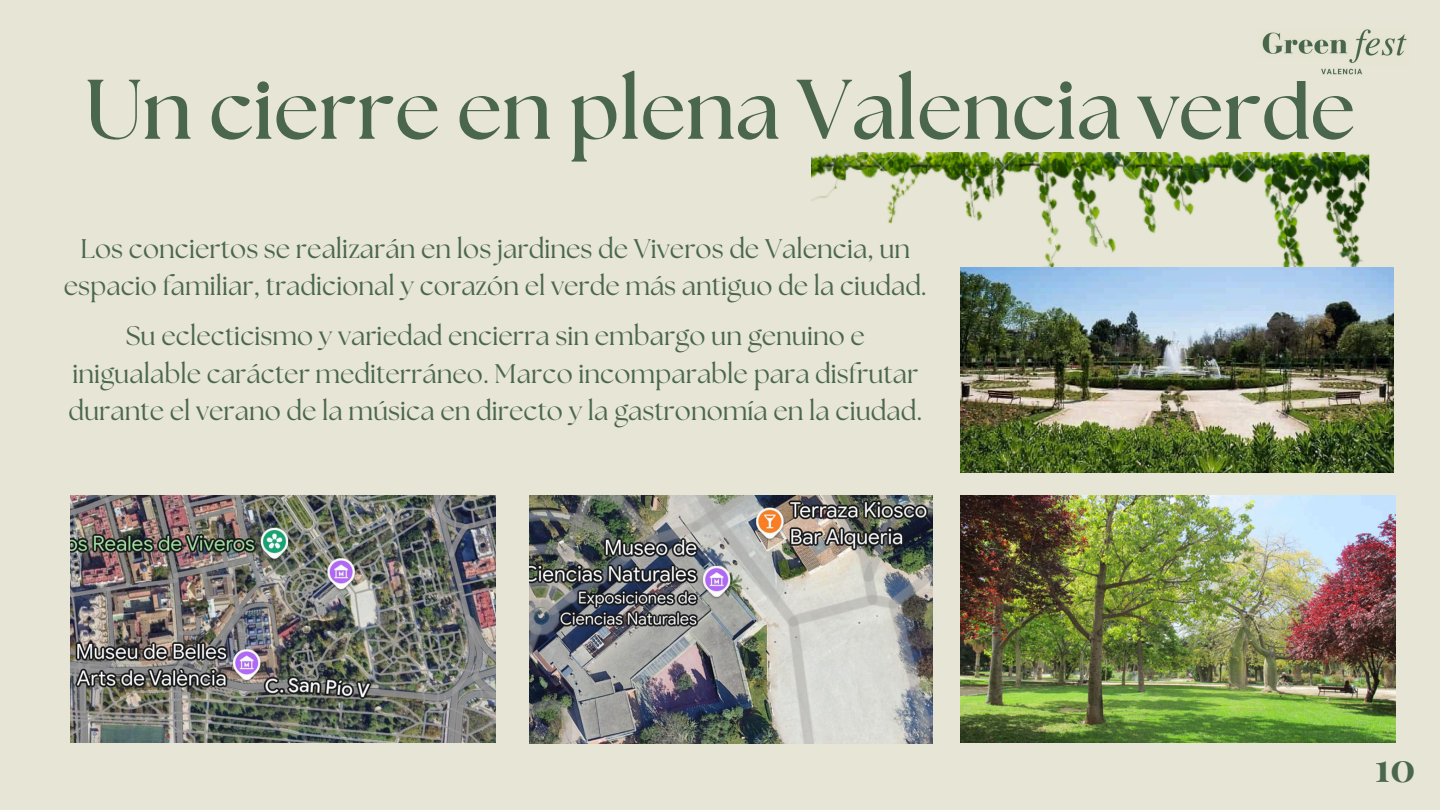
<style>
.page{position:relative;width:1440px;height:810px;background:#e7e5d5}
.page>*{position:absolute;margin:0;border:0;box-sizing:border-box;transform-origin:0 0}
.t1{font:700 84.4px "The Seasons";color:#4a674e}
.t2{font:700 39.4px "Playfair Display";color:#4a674e}
.t3{font:26.9px/37.4px "The Seasons";color:#4a674e;text-align:center}
</style>
<div class="page">
<img style="left:961px;top:495px;width:434px;height:248px">
<img style="left:811px;top:152px;width:559px;height:124px">
<img style="left:961px;top:267px;width:432px;height:206px">
<img style="left:1262px;top:29px;width:145px;height:46px">
<img style="left:529px;top:495px;width:404px;height:249px">
<img style="left:70px;top:495px;width:426px;height:248px">
<p class="t1" style="left:85px;top:71px;width:1272px">Un cierre en plena Valencia verde</p>
<p class="t3" style="left:64px;top:231px;width:865px">Los conciertos se realizarán en los jardines de Viveros de Valencia, un espacio familiar, tradicional y corazón el verde más antiguo de la ciudad.</p>
<p class="t3" style="left:126px;top:319px;width:741px">Su eclecticismo y variedad encierra sin embargo un genuino e</p>
<p class="t3" style="left:68px;top:356px;width:855px;text-align:left">inigualable carácter mediterráneo. Marco incomparable para disfrutar durante el verano de la música en directo y la gastronomía en la ciudad.</p>
<p class="t2" style="left:1375px;top:739px;width:42px">10</p>
</div>
